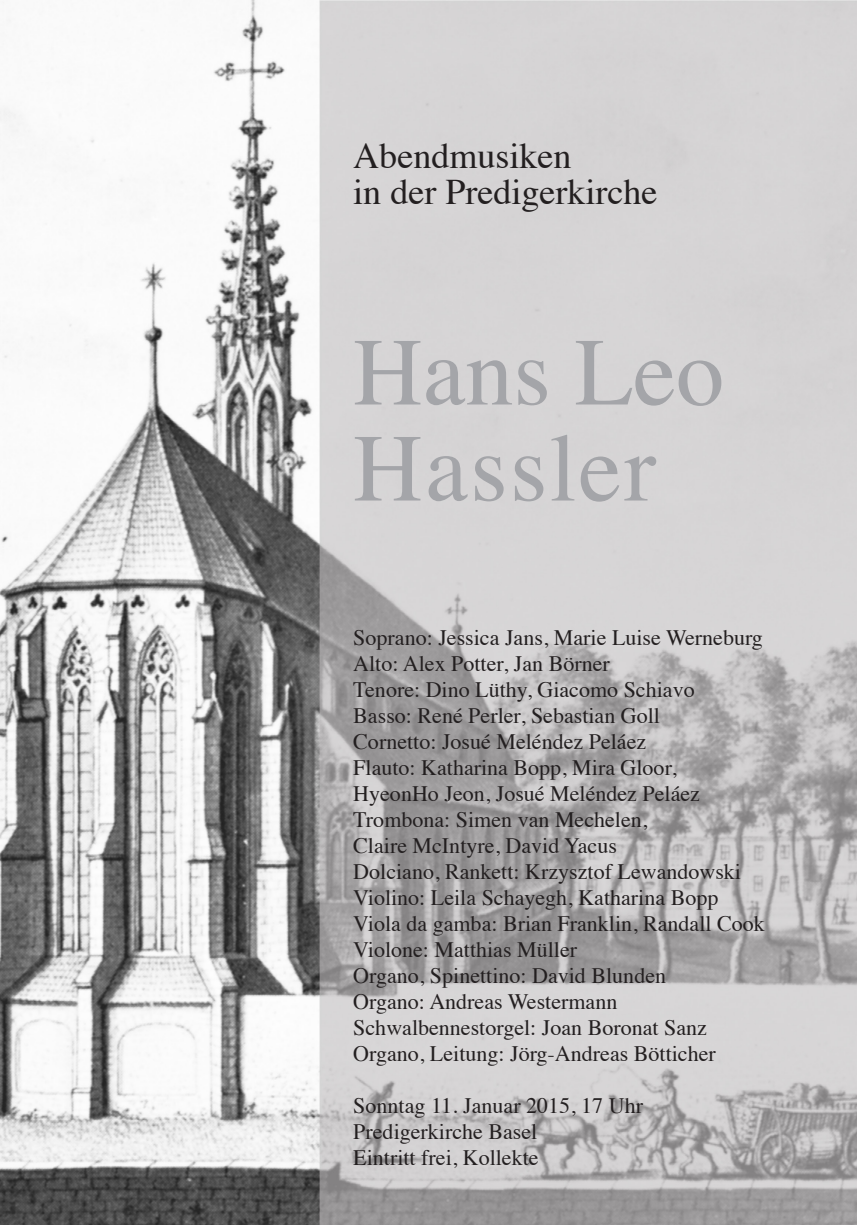
<style>
.page{position:relative;width:857px;height:1225px;background:#fff}
.page>*{position:absolute;margin:0;border:0;box-sizing:border-box;transform-origin:0 0}
.t1{font:96px/96px "Times";letter-spacing:.025em;color:#a4a5a9}
.t2{font:36px/36px "Times";color:#231f20}
.t3{font:22px/26px "Times";color:#231f20}
</style>
<div class="page">
<img style="left:0;top:0;width:856px;height:1225px">
<h2 class="t2" style="left:353px;top:135px;width:305px">Abendmusiken<br>in der Predigerkirche</h2>
<h1 class="t1" style="left:353px;top:316px;width:372px">Hans Leo<br>Hassler</h1>
<p class="t3" style="left:353px;top:622px;width:413px">Soprano: Jessica Jans, Marie Luise Werneburg Alto: Alex Potter, Jan Börner<br>Tenore: Dino Lüthy, Giacomo Schiavo<br>Basso: René Perler, Sebastian Goll<br>Cornetto: Josué Meléndez Peláez<br>Flauto: Katharina Bopp, Mira Gloor, HyeonHo Jeon, Josué Meléndez Peláez Trombona: Simen van Mechelen,<br>Claire McIntyre, David Yacus<br>Dolciano, Rankett: Krzysztof Lewandowski Violino: Leila Schayegh, Katharina Bopp Viola da gamba: Brian Franklin, Randall Cook Violone: Matthias Müller<br>Organo, Spinettino: David Blunden<br>Organo: Andreas Westermann Schwalbennestorgel: Joan Boronat Sanz Organo, Leitung: Jörg-Andreas Bötticher</p>
<p class="t3" style="left:353px;top:1090px;width:291px">Sonntag 11. Januar 2015, 17 Uhr<br>Predigerkirche Basel<br>Eintritt frei, Kollekte</p>
</div>
